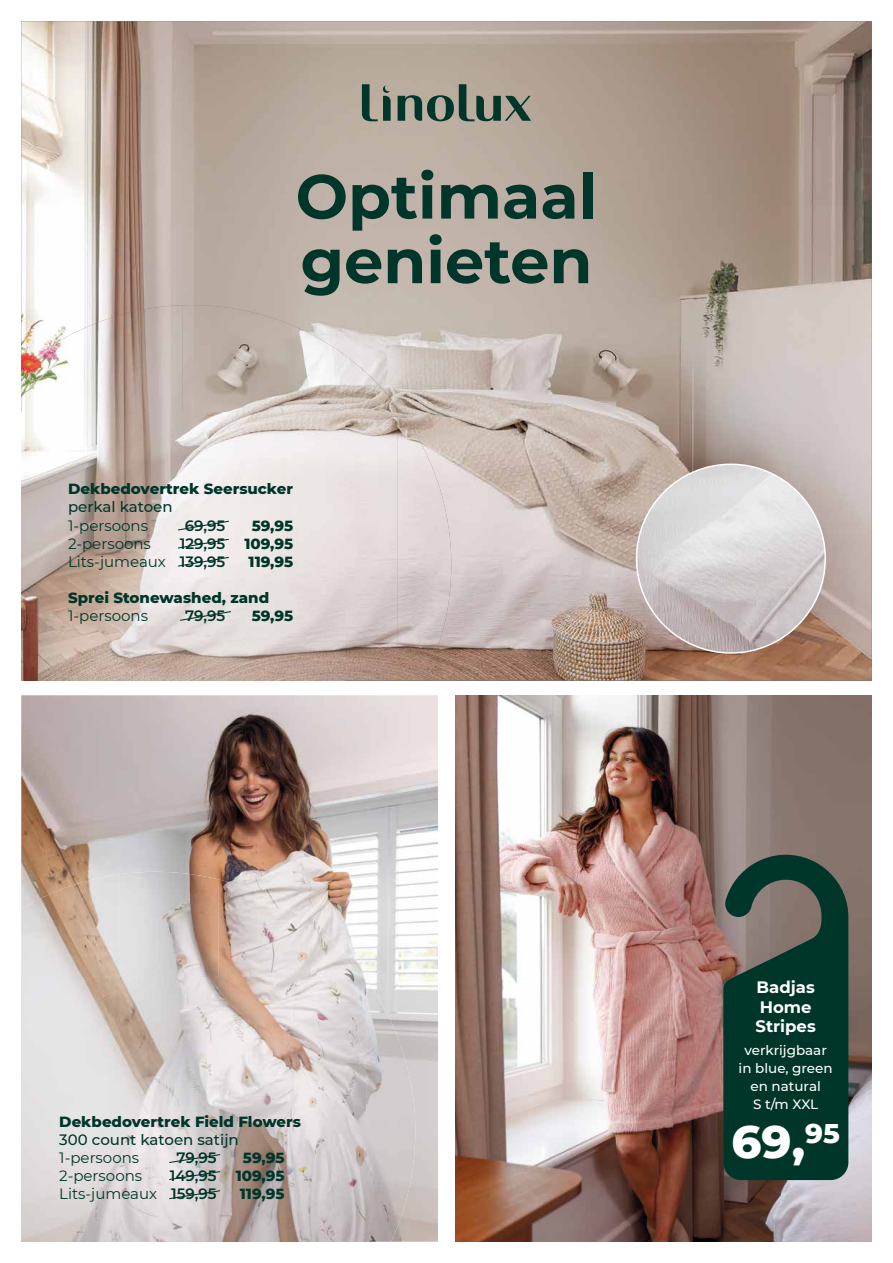
<style>
.page{position:relative;width:893px;height:1263px;background:#fff}
.page>*{position:absolute;margin:0;border:0;box-sizing:border-box;transform-origin:0 0}
.t1{font:700 62.1px/64.7px "Montserrat";color:#00362a}
.t2{font:800 46.35px "Montserrat";color:#fff}
.t3{font:700 16.5px/19.5px "Montserrat";color:#fff}
.t4{font:800 15px "Montserrat";color:#00362a}
.t5{font:15px "Montserrat";color:#00362a}
.t6{font:500 15px "Montserrat";color:#00362a}
.t7{font:600 15px "Montserrat";color:#00362a}
.t8{font:500 13.5px/18.1px "Montserrat";color:#fff;text-align:center}
.s1{font-weight:600}
.s2{font-size:47.4px}
</style>
<div class="page">
<img style="left:21px;top:21px;width:851px;height:659px">
<img style="left:636px;top:464px;width:189px;height:189px;border-radius:94px">
<img style="left:21px;top:695px;width:417px;height:547px">
<img style="left:218px;top:879px;width:99px;height:310px">
<img style="left:120px;top:872px;width:98px;height:317px">
<img style="left:21px;top:874px;width:99px;height:315px">
<img style="left:317px;top:928px;width:49px;height:314px">
<img style="left:366px;top:979px;width:49px;height:210px">
<img style="left:366px;top:1189px;width:43px;height:53px">
<img style="left:21px;top:1189px;width:296px;height:53px">
<img style="left:455px;top:695px;width:417px;height:547px">
<img style="left:21px;top:305px;width:323px;height:375px">
<img style="left:344px;top:354px;width:54px;height:326px">
<img style="left:397px;top:407px;width:54px;height:273px">
<svg style="left:168px;top:1153px;width:53px;height:11px"></svg>
<svg style="left:168px;top:1170px;width:53px;height:11px"></svg>
<svg style="left:168px;top:1189px;width:53px;height:11px"></svg>
<svg style="left:177px;top:520px;width:53px;height:11px"></svg>
<svg style="left:177px;top:538px;width:53px;height:11px"></svg>
<svg style="left:177px;top:556px;width:53px;height:11px"></svg>
<svg style="left:179px;top:610px;width:53px;height:11px"></svg>
<svg style="left:723px;top:855px;width:125px;height:325px;background:#1d4439"></svg>
<svg style="left:398px;top:84px;width:133px;height:37px;background:#798375"></svg>
<svg style="left:362px;top:84px;width:29px;height:37px"></svg>
<h1 class="t1" style="left:296px;top:161px;width:303px">Optimaal genieten</h1>
<p class="t4" style="left:68px;top:478px;width:227px">Dekbedovertrek Seersucker</p>
<p class="t6" style="left:68px;top:497px;width:106px">perkal katoen</p>
<p class="t5" style="left:68px;top:515px;width:81px">1-persoons</p>
<p class="t7" style="left:185px;top:514px;width:42px">69,95</p>
<p class="t4" style="left:252px;top:514px;width:43px">59,95</p>
<p class="t5" style="left:68px;top:533px;width:84px">2-persoons</p>
<p class="t7" style="left:180px;top:533px;width:47px">129,95</p>
<p class="t4" style="left:244px;top:532px;width:50px">109,95</p>
<p class="t5" style="left:68px;top:551px;width:159px">Lits-jumeaux <span class="s1">139,95</span></p>
<p class="t4" style="left:249px;top:550px;width:46px">119,95</p>
<p class="t4" style="left:68px;top:586px;width:203px">Sprei Stonewashed, zand</p>
<p class="t5" style="left:68px;top:605px;width:81px">1-persoons</p>
<p class="t7" style="left:185px;top:605px;width:42px">79,95</p>
<p class="t4" style="left:252px;top:604px;width:43px">59,95</p>
<p class="t4" style="left:59px;top:1110px;width:243px">Dekbedovertrek Field Flowers</p>
<p class="t6" style="left:59px;top:1129px;width:181px">300 count katoen satijn</p>
<p class="t5" style="left:59px;top:1147px;width:81px">1-persoons</p>
<p class="t7" style="left:176px;top:1147px;width:42px">79,95</p>
<p class="t4" style="left:243px;top:1147px;width:43px">59,95</p>
<p class="t5" style="left:59px;top:1165px;width:84px">2-persoons</p>
<p class="t7" style="left:170px;top:1165px;width:48px">149,95</p>
<p class="t4" style="left:236px;top:1165px;width:50px">109,95</p>
<p class="t5" style="left:59px;top:1183px;width:159px">Lits-jumeaux <span class="s1">159,95</span></p>
<p class="t4" style="left:240px;top:1183px;width:46px">119,95</p>
<p class="t3" style="left:755px;top:977px;width:62px">Badjas<br>Home<br>Stripes</p>
<p class="t8" style="left:739px;top:1040px;width:96px">verkrijgbaar in blue, green en natural<br>S t/m XXL</p>
<h2 class="t2" style="left:731px;top:1108px;width:110px">69<span class="s2">,</span><sup>95</sup></h2>
</div>
